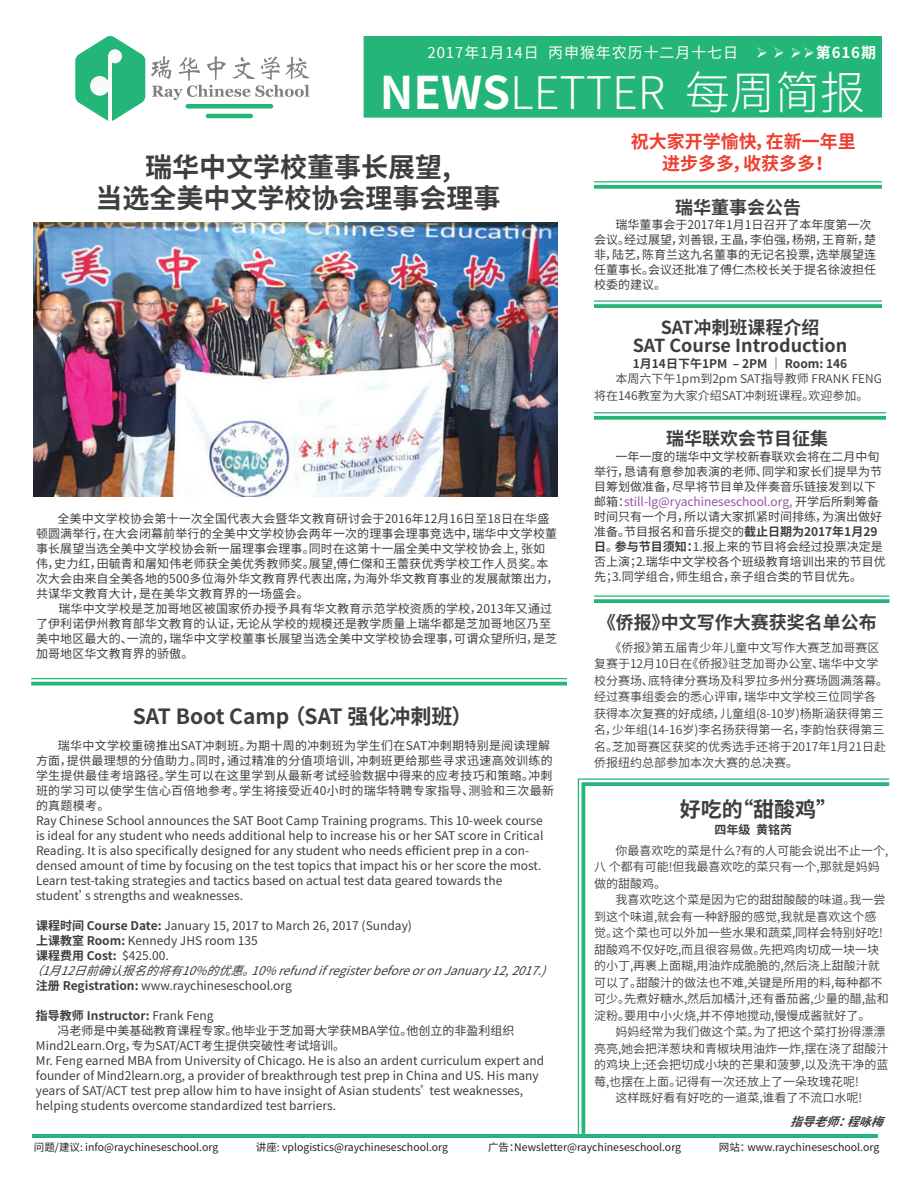
<style>
.page{position:relative;width:918px;height:1188px;background:#fff}
.page>*{position:absolute;margin:0;border:0;box-sizing:border-box;transform-origin:0 0}
.t1{font:300 45px "Noto Sans CJ Ksc";color:#fff}
.t2{font:700 27px/31.5px "Noto Sans CJ Ksc";color:#3e3e3f;text-align:center}
.t3{font:700 21px "Noto Sans CJ Ksc";color:#3e3e3f}
.t4{font:700 18px/18px "Noto Sans CJ Ksc";color:#3e3e3f;text-align:center}
.t5{font:700 18px/22.5px "Noto Sans CJ Ksc";color:#ee3e2f;text-align:center}
.t6{font:15px "Noto Sans CJ Ksc";letter-spacing:.06em;color:#fff}
.t7{font:12px/15px "Noto Sans CJ Ksc";color:#3e3e3f}
.t8{font:600 12px/16.5px "Noto Sans CJ Ksc";color:#3e3e3f}
.t9{font:700 12px "Noto Sans CJ Ksc";color:#3e3e3f}
.t10{font:italic 12px "Noto Sans CJ Ksc";color:#3e3e3f}
.t11{font:italic 700 12px "Noto Sans CJ Ksc";color:#3e3e3f}
.t12{font:10.5px "Noto Sans CJ Ksc";color:#231f20}
.s1{font-weight:700}
.s2{font-weight:400}
.s3{color:#9254a1}
</style>
<div class="page">
<svg style="left:151px;top:56px;width:159px;height:62px"></svg>
<svg style="left:75px;top:36px;width:70px;height:85px"></svg>
<div style="left:108px;top:49px;width:14px;height:14px;background:#f9fbf9;border-radius:50%"></div>
<div style="left:90px;top:76px;width:19px;height:20px;background:#f9fbf9;border-radius:50%"></div>
<hr style="left:108px;top:57px;width:4px;height:64px;background:#f9fbf9">
<div style="left:364px;top:36px;width:518px;height:82px;background:#24b579"></div>
<hr style="left:32px;top:1134px;width:846px;height:3px;background:#24b579">
<hr style="left:594px;top:412px;width:292px;height:1px;background:#24b579">
<svg style="left:594px;top:416px;width:292px;height:4px"></svg>
<hr style="left:594px;top:181px;width:288px;height:1px;background:#24b579">
<svg style="left:594px;top:185px;width:288px;height:4px"></svg>
<hr style="left:594px;top:300px;width:288px;height:2px;background:#24b579">
<svg style="left:594px;top:304px;width:288px;height:4px"></svg>
<hr style="left:31px;top:678px;width:536px;height:1px;background:#24b579">
<svg style="left:31px;top:682px;width:536px;height:4px;background:#3fbe89"></svg>
<hr style="left:594px;top:596px;width:296px;height:1px;background:#24b579">
<svg style="left:594px;top:599px;width:296px;height:4px"></svg>
<svg style="left:580px;top:782px;width:310px;height:356px"></svg>
<img style="left:34px;top:223px;width:524px;height:273px">
<p class="t6" style="left:428px;top:44px;width:450px">2017年1月14日 丙申猴年农历十二月十七日 ➢ ➢ ➢➢<span class="s1">第616期</span></p>
<h1 class="t1" style="left:380px;top:67px;width:487px"><span class="s1">NEWS</span>LETTER 每周简报</h1>
<h2 class="t2" style="left:95px;top:151px;width:407px">瑞华中文学校董事长展望,<br>当选全美中文学校协会理事会理事</h2>
<p class="t7" style="left:36px;top:511px;width:524px;text-indent:22px">全美中文学校协会第十一次全国代表大会暨华文教育研讨会于2016年12月16日至18日在华盛顿圆满举行，在大会闭幕前举行的全美中文学校协会两年一次的理事会理事竞选中，瑞华中文学校董事长展望当选全美中文学校协会新一届理事会理事。同时在这第十一届全美中文学校协会上, 张如伟，史力红，田毓青和屠知伟老师获全美优秀教师奖。展望,傅仁傑和王蕾获优秀学校工作人员奖。本次大会由来自全美各地的500多位海外华文教育界代表出席，为海外华文教育事业的发展献策出力，共谋华文教育大计，是在美华文教育界的一场盛会。</p>
<p class="t7" style="left:36px;top:601px;width:523px;text-indent:22px">瑞华中文学校是芝加哥地区被国家侨办授予具有华文教育示范学校资质的学校，2013年又通过了伊利诺伊州教育部华文教育的认证，无论从学校的规模还是教学质量上瑞华都是芝加哥地区乃至美中地区最大的、一流的，瑞华中文学校董事长展望当选全美中文学校协会理事，可谓众望所归，是芝加哥地区华文教育界的骄傲。</p>
<h3 class="t3" style="left:133px;top:705px;width:341px">SAT Boot Camp （SAT 强化冲刺班）</h3>
<p class="t7" style="left:36px;top:738px;width:520px;text-indent:22px">瑞华中文学校重磅推出SAT冲刺班。为期十周的冲刺班为学生们在SAT冲刺期特别是阅读理解方面，提供最理想的分值助力。同时，通过精准的分值项培训，冲刺班更给那些寻求迅速高效训练的学生提供最佳考培路径。学生可以在这里学到从最新考试经验数据中得来的应考技巧和策略。冲刺班的学习可以使学生信心百倍地参考。学生将接受近40小时的瑞华特聘专家指导、测验和三次最新的真题模考。<br>Ray Chinese School announces the SAT Boot Camp Training programs. This 10-week course is ideal for any student who needs additional help to increase his or her SAT score in Critical Reading. It is also specifically designed for any student who needs efficient prep in a con&shy;densed amount of time by focusing on the test topics that impact his or her score the most.<br>Learn test-taking strategies and tactics based on actual test data geared towards the student’s strengths and weaknesses.</p>
<p class="t7" style="left:36px;top:918px;width:377px"><span class="s1">课程时间 Course Date:</span> January 15, 2017 to March 26, 2017 (Sunday)</p>
<p class="t7" style="left:36px;top:933px;width:223px"><span class="s1">上课教室 Room:</span> Kennedy JHS room 135</p>
<p class="t9" style="left:36px;top:948px;width:134px">课程费用 Cost: <span class="s2">$425.00.</span></p>
<p class="t10" style="left:30px;top:963px;width:529px">（1月12日前确认报名的将有10%的优惠。10%refundifregisterbeforeoronJanuary12,2017.)</p>
<p class="t7" style="left:36px;top:978px;width:257px"><span class="s1">注册 Registration:</span> www.raychineseschool.org</p>
<p class="t9" style="left:36px;top:1008px;width:179px">指导教师 Instructor: <span class="s2">Frank Feng</span></p>
<p class="t7" style="left:57px;top:1023px;width:458px">冯老师是中美基础教育课程专家。他毕业于芝加哥大学获MBA学位。他创立的非盈利组织</p>
<p class="t7" style="left:36px;top:1038px;width:311px">Mind2Learn.Org，专为SAT/ACT考生提供突破性考试培训。</p>
<p class="t7" style="left:36px;top:1053px;width:510px">Mr. Feng earned MBA from University of Chicago. He is also an ardent curriculum expert and</p>
<p class="t7" style="left:36px;top:1068px;width:504px">founder of Mind2learn.org, a provider of breakthrough test prep in China and US. His many</p>
<p class="t7" style="left:36px;top:1083px;width:489px">years of SAT/ACT test prep allow him to have insight of Asian students’test weaknesses,</p>
<p class="t7" style="left:36px;top:1098px;width:302px">helping students overcome standardized test barriers.</p>
<h3 class="t5" style="left:631px;top:130px;width:226px">祝大家开学愉快，在新一年里进步多多，收获多多！</h3>
<h3 class="t4" style="left:675px;top:198px;width:127px">瑞华董事会公告</h3>
<p class="t7" style="left:594px;top:217px;width:283px;text-indent:22px">瑞华董事会于2017年1月1日召开了本年度第一次会议。经过展望，刘善银，王晶，李伯强，杨朔，王育新，楚非，陆艺，陈育兰这九名董事的无记名投票，选举展望连任董事长。会议还批准了傅仁杰校长关于提名徐波担任校委的建议。</p>
<h3 class="t4" style="left:633px;top:319px;width:216px">SAT冲刺班课程介绍<br>SAT Course Introduction</h3>
<p class="t9" style="left:633px;top:357px;width:216px">1月14日下午1PM – 2PM ｜ Room: 146</p>
<p class="t8" style="left:594px;top:371px;width:290px;text-indent:21px">本周六下午1pm到2pm SAT指导教师 FRANK FENG将在146教室为大家介绍SAT冲刺班课程。欢迎参加。</p>
<h3 class="t4" style="left:666px;top:430px;width:163px">瑞华联欢会节目征集</h3>
<p class="t7" style="left:594px;top:449px;width:293px;text-indent:22px">一年一度的瑞华中文学校新春联欢会将在二月中旬举行，恳请有意参加表演的老师、同学和家长们提早为节目筹划做准备，尽早将节目单及伴奏音乐链接发到以下邮箱：<span class="s3">still-lg@ryachineseschool.org,</span> 开学后所剩筹备时间只有一个月，所以请大家抓紧时间排练，为演出做好准备。节目报名和音乐提交的<span class="s1">截止日期为2017年1月29日</span>。<span class="s1">参与节目须知：</span>1.报上来的节目将会经过投票决定是否上演；2.瑞华中文学校各个班级教育培训出来的节目优先；3.同学组合，师生组合，亲子组合类的节目优先。</p>
<h3 class="t4" style="left:598px;top:614px;width:280px">《侨报》中文写作大赛获奖名单公布</h3>
<p class="t8" style="left:594px;top:639px;width:296px;text-indent:16px">《侨报》第五届青少年儿童中文写作大赛芝加哥赛区复赛于12月10日在《侨报》驻芝加哥办公室、瑞华中文学校分赛场、底特律分赛场及科罗拉多州分赛场圆满落幕。经过赛事组委会的悉心评审，瑞华中文学校三位同学各获得本次复赛的好成绩，儿童组(8-10岁)杨斯涵获得第三名，少年组(14-16岁)李名扬获得第一名，李韵怡获得第三名。芝加哥赛区获奖的优秀选手还将于2017年1月21日赴侨报纽约总部参加本次大赛的总决赛。</p>
<h3 class="t3" style="left:680px;top:797px;width:159px">好吃的“甜酸鸡”</h3>
<p class="t9" style="left:715px;top:823px;width:79px">四年级 黄铭芮</p>
<p class="t8" style="left:594px;top:843px;width:296px;text-indent:21px">你最喜欢吃的菜是什么?有的人可能会说出不止一个,八 个都有可能!但我最喜欢吃的菜只有一个,那就是妈妈做的甜酸鸡。</p>
<p class="t8" style="left:594px;top:892px;width:296px;text-indent:21px">我喜欢吃这个菜是因为它的甜甜酸酸的味道。我一尝到这个味道,就会有一种舒服的感觉,我就是喜欢这个感觉。这个菜也可以外加一些水果和蔬菜,同样会特别好吃!甜酸鸡不仅好吃,而且很容易做。先把鸡肉切成一块一块的小丁,再裹上面糊,用油炸成脆脆的,然后浇上甜酸汁就可以了。甜酸汁的做法也不难,关键是所用的料,每种都不可少。先煮好糖水,然后加橘汁,还有番茄酱,少量的醋,盐和淀粉。要用中小火烧,并不停地搅动,慢慢成酱就好了。</p>
<p class="t8" style="left:615px;top:1024px;width:271px">妈妈经常为我们做这个菜。为了把这个菜打扮得漂漂</p>
<p class="t8" style="left:594px;top:1041px;width:296px">亮亮,她会把洋葱块和青椒块用油炸一炸,摆在浇了甜酸汁</p>
<p class="t8" style="left:594px;top:1057px;width:296px">的鸡块上;还会把切成小块的芒果和菠萝,以及洗干净的蓝</p>
<p class="t8" style="left:594px;top:1074px;width:267px">莓,也摆在上面。记得有一次还放上了一朵玫瑰花呢!</p>
<p class="t8" style="left:615px;top:1090px;width:249px">这样既好看有好吃的一道菜,谁看了不流口水呢!</p>
<p class="t11" style="left:790px;top:1115px;width:107px">指导老师：程咏梅</p>
<p class="t12" style="left:34px;top:1141px;width:186px">问题/建议: info@raychineseschool.org</p>
<p class="t12" style="left:256px;top:1141px;width:194px">讲座: vplogistics@raychineseschool.org</p>
<p class="t12" style="left:488px;top:1141px;width:195px">广告：Newsletter@raychineseschool.org</p>
<p class="t12" style="left:719px;top:1141px;width:162px">网站：www.raychineseschool.org</p>
</div>
